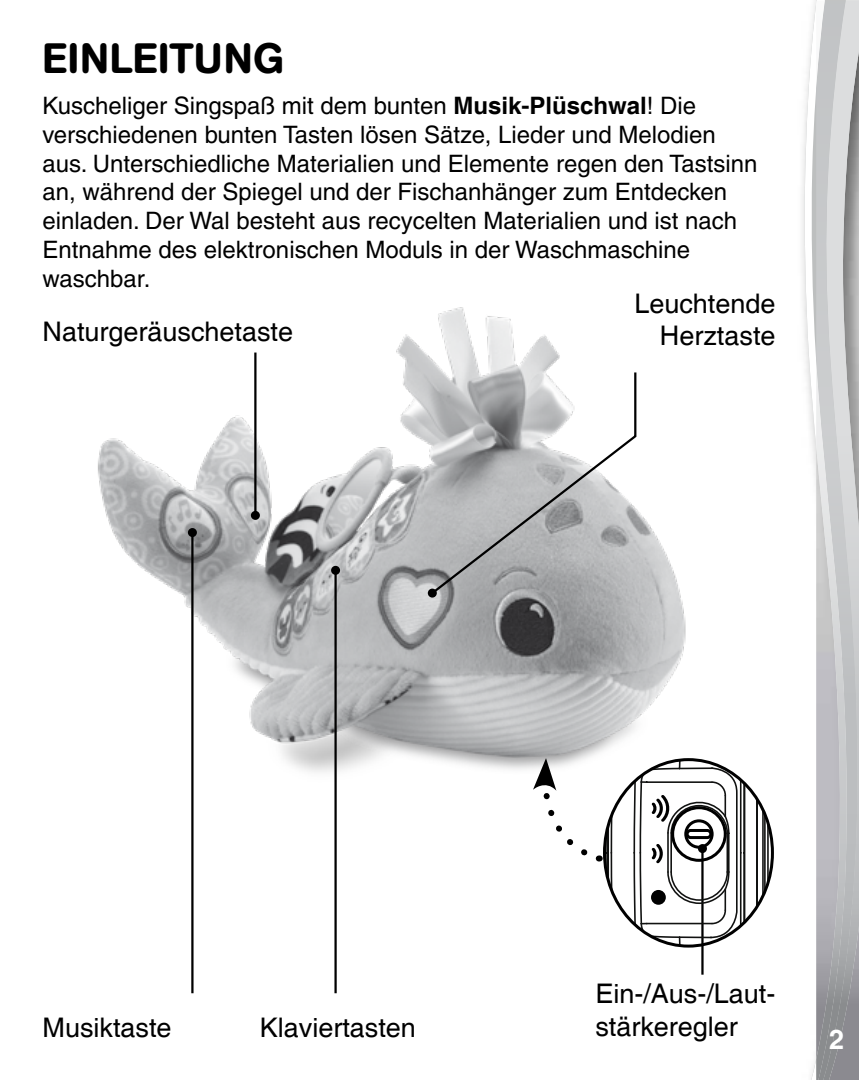
<style>
.page{position:relative;width:859px;height:1080px;background:#fff}
.page>*{position:absolute;margin:0;border:0;box-sizing:border-box;transform-origin:0 0}
.t1{font:500 42px "AG Book Rounded";letter-spacing:.02em;color:#000}
.t2{font:27px/32.4px "Helvetica";color:#000;text-align:right}
.t3{font:700 27px "Helvetica";color:#fff}
.t4{font:500 24px/28.8px "Helvetica";color:#000}
.s1{font-weight:700}
</style>
<div class="page">
<img style="left:97px;top:307px;width:589px;height:465px">
<svg style="left:804px;top:0;width:12px;height:1080px"></svg>
<img style="left:849px;top:3px;width:10px;height:1077px">
<svg style="left:816px;top:0;width:43px;height:3px"></svg>
<img style="left:816px;top:1px;width:33px;height:1079px">
<hr style="left:254px;top:353px;width:2px;height:162px;background:#000">
<div style="left:251px;top:511px;width:9px;height:9px;background:#000;border-radius:50%"></div>
<hr style="left:701px;top:849px;width:3px;height:126px;background:#000">
<hr style="left:334px;top:570px;width:3px;height:423px;background:#000">
<div style="left:331px;top:566px;width:9px;height:9px;background:#000;border-radius:50%"></div>
<hr style="left:191px;top:533px;width:3px;height:460px;background:#000">
<div style="left:188px;top:528px;width:9px;height:9px;background:#000;border-radius:50%"></div>
<svg style="left:429px;top:370px;width:208px;height:226px"></svg>
<div style="left:428px;top:589px;width:9px;height:9px;background:#000;border-radius:50%"></div>
<svg style="left:533px;top:758px;width:239px;height:188px"></svg>
<h1 class="t1" style="left:43px;top:33px;width:243px">EINLEITUNG</h1>
<p class="t4" style="left:43px;top:91px;width:716px">Kuscheliger Singspaß mit dem bunten <span class="s1">Musik-Plüschwal</span>! Die verschiedenen bunten Tasten lösen Sätze, Lieder und Melodien aus. Unterschiedliche Materialien und Elemente regen den Tastsinn an, während der Spiegel und der Fischanhänger zum Entdecken einladen. Der Wal besteht aus recycelten Materialien und ist nach Entnahme des elektronischen Moduls in der Waschmaschine waschbar.</p>
<p class="t2" style="left:43px;top:316px;width:252px">Naturgeräuschetaste</p>
<p class="t2" style="left:634px;top:288px;width:143px">Leuchtende<br>Herztaste</p>
<p class="t2" style="left:43px;top:1013px;width:131px">Musiktaste</p>
<p class="t2" style="left:260px;top:1013px;width:158px">Klaviertasten</p>
<p class="t2" style="left:595px;top:979px;width:182px;text-align:left">Ein-/Aus-/Laut&shy;stärkeregler</p>
<p class="t3" style="left:829px;top:1023px;width:17px">2</p>
</div>
